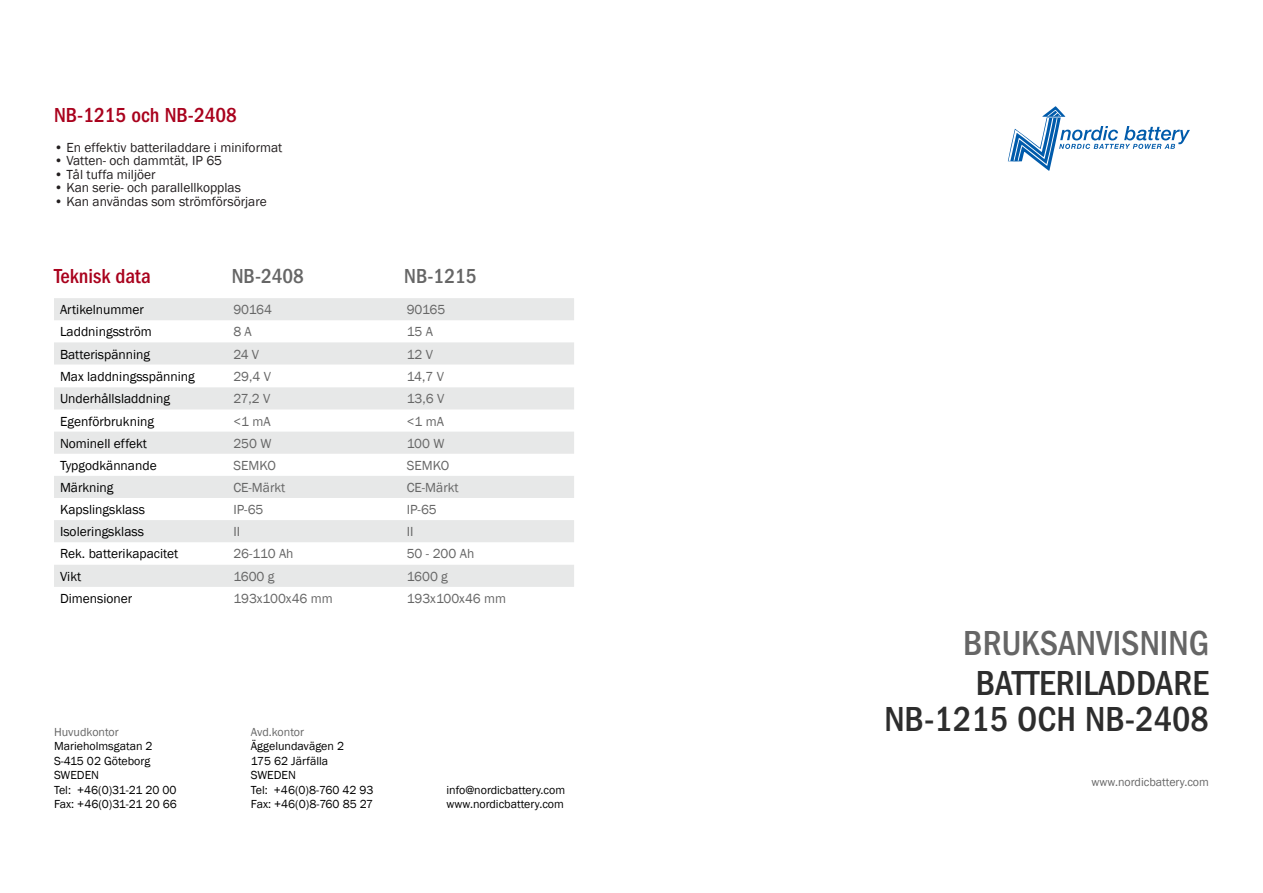
<style>
.page{position:relative;width:1263px;height:893px;background:#fff}
.page>*{position:absolute;margin:0;border:0;box-sizing:border-box;transform-origin:0 0}
.t1{font:500 condensed 36px "Franklin Gothic";color:#2d2d2d}
.t2{font:500 condensed 36px "Franklin Gothic";color:#666}
.t3{font:500 condensed 21px "Franklin Gothic";color:#a9021d}
.t4{font:500 condensed 21px "Franklin Gothic";color:#666}
.t5{font:13.5px "Franklin Gothic";color:#000}
.t6{font:13.5px "Franklin Gothic";color:#666}
.t7{font:13.5px "Franklin Gothic";color:#231f20}
.t8{font:12px "Franklin Gothic";color:#000}
.t9{font:12px "Franklin Gothic";color:#666}
</style>
<div class="page">
<svg style="left:54px;top:298px;width:520px;height:289px;fill:#e7e8e8"></svg>
<svg style="left:1008px;top:106px;width:182px;height:65px"></svg>
<p class="t3" style="left:54px;top:103px;width:184px">NB-1215 och NB-2408</p>
<p class="t7" style="left:54px;top:139px;width:230px">• En effektiv batteriladdare i miniformat</p>
<p class="t7" style="left:54px;top:152px;width:170px">• Vatten- och dammtät, IP 65</p>
<p class="t7" style="left:54px;top:166px;width:103px">• Tål tuffa miljöer</p>
<p class="t7" style="left:54px;top:179px;width:188px">• Kan serie- och parallellkopplas</p>
<p class="t7" style="left:54px;top:193px;width:214px">• Kan användas som strömförsörjare</p>
<p class="t3" style="left:54px;top:264px;width:98px">Teknisk data</p>
<p class="t4" style="left:232px;top:264px;width:74px">NB-2408</p>
<p class="t4" style="left:404px;top:264px;width:74px">NB-1215</p>
<p class="t5" style="left:60px;top:301px;width:86px">Artikelnummer</p>
<p class="t6" style="left:233px;top:301px;width:40px">90164</p>
<p class="t6" style="left:407px;top:301px;width:40px">90165</p>
<p class="t5" style="left:60px;top:323px;width:93px">Laddningsström</p>
<p class="t6" style="left:233px;top:323px;width:20px">8 A</p>
<p class="t6" style="left:407px;top:323px;width:28px">15 A</p>
<p class="t5" style="left:60px;top:346px;width:92px">Batterispänning</p>
<p class="t6" style="left:233px;top:346px;width:27px">24 V</p>
<p class="t6" style="left:407px;top:346px;width:28px">12 V</p>
<p class="t5" style="left:60px;top:368px;width:136px">Max laddningsspänning</p>
<p class="t6" style="left:233px;top:368px;width:39px">29,4 V</p>
<p class="t6" style="left:407px;top:368px;width:39px">14,7 V</p>
<p class="t5" style="left:60px;top:391px;width:112px">Underhållsladdning</p>
<p class="t6" style="left:233px;top:391px;width:39px">27,2 V</p>
<p class="t6" style="left:407px;top:391px;width:39px">13,6 V</p>
<p class="t5" style="left:60px;top:413px;width:96px">Egenförbrukning</p>
<p class="t6" style="left:233px;top:413px;width:39px">&lt;1 mA</p>
<p class="t6" style="left:407px;top:413px;width:39px">&lt;1 mA</p>
<p class="t5" style="left:60px;top:435px;width:88px">Nominell effekt</p>
<p class="t6" style="left:233px;top:435px;width:40px">250 W</p>
<p class="t6" style="left:407px;top:435px;width:39px">100 W</p>
<p class="t5" style="left:60px;top:457px;width:98px">Typgodkännande</p>
<p class="t6" style="left:233px;top:457px;width:44px">SEMKO</p>
<p class="t6" style="left:407px;top:457px;width:44px">SEMKO</p>
<p class="t5" style="left:60px;top:479px;width:55px">Märkning</p>
<p class="t6" style="left:233px;top:479px;width:53px">CE-Märkt</p>
<p class="t6" style="left:407px;top:479px;width:53px">CE-Märkt</p>
<p class="t5" style="left:60px;top:501px;width:86px">Kapslingsklass</p>
<p class="t6" style="left:233px;top:501px;width:32px">IP-65</p>
<p class="t6" style="left:407px;top:501px;width:32px">IP-65</p>
<p class="t5" style="left:60px;top:523px;width:86px">Isoleringsklass</p>
<p class="t6" style="left:233px;top:523px;width:8px">II</p>
<p class="t6" style="left:407px;top:523px;width:8px">II</p>
<p class="t5" style="left:60px;top:545px;width:120px">Rek. batterikapacitet</p>
<p class="t6" style="left:233px;top:545px;width:62px">26-110 Ah</p>
<p class="t6" style="left:407px;top:545px;width:69px">50 - 200 Ah</p>
<p class="t5" style="left:60px;top:568px;width:23px">Vikt</p>
<p class="t6" style="left:233px;top:568px;width:43px">1600 g</p>
<p class="t6" style="left:407px;top:568px;width:43px">1600 g</p>
<p class="t5" style="left:60px;top:590px;width:74px">Dimensioner</p>
<p class="t6" style="left:233px;top:590px;width:101px">193x100x46 mm</p>
<p class="t6" style="left:407px;top:590px;width:101px">193x100x46 mm</p>
<p class="t9" style="left:54px;top:724px;width:66px">Huvudkontor</p>
<p class="t8" style="left:54px;top:739px;width:100px">Marieholmsgatan 2</p>
<p class="t8" style="left:54px;top:753px;width:98px">S-415 02 Göteborg</p>
<p class="t8" style="left:54px;top:768px;width:47px">SWEDEN</p>
<p class="t8" style="left:54px;top:782px;width:124px">Tel: +46(0)31-21 20 00</p>
<p class="t8" style="left:54px;top:796px;width:124px">Fax: +46(0)31-21 20 66</p>
<p class="t9" style="left:251px;top:724px;width:55px">Avd.kontor</p>
<p class="t8" style="left:251px;top:739px;width:95px">Äggelundavägen 2</p>
<p class="t8" style="left:251px;top:753px;width:79px">175 62 Järfälla</p>
<p class="t8" style="left:251px;top:768px;width:47px">SWEDEN</p>
<p class="t8" style="left:251px;top:782px;width:124px">Tel: +46(0)8-760 42 93</p>
<p class="t8" style="left:251px;top:796px;width:124px">Fax: +46(0)8-760 85 27</p>
<p class="t8" style="left:446px;top:782px;width:120px">info@nordicbattery.com</p>
<p class="t8" style="left:446px;top:796px;width:119px">www.nordicbattery.com</p>
<p class="t2" style="left:963px;top:622px;width:247px">BRUKSANVISNING</p>
<p class="t1" style="left:976px;top:662px;width:235px">BATTERILADDARE</p>
<p class="t1" style="left:884px;top:698px;width:326px">NB-1215 OCH NB-2408</p>
<p class="t9" style="left:1091px;top:775px;width:119px">www.nordicbattery.com</p>
</div>
